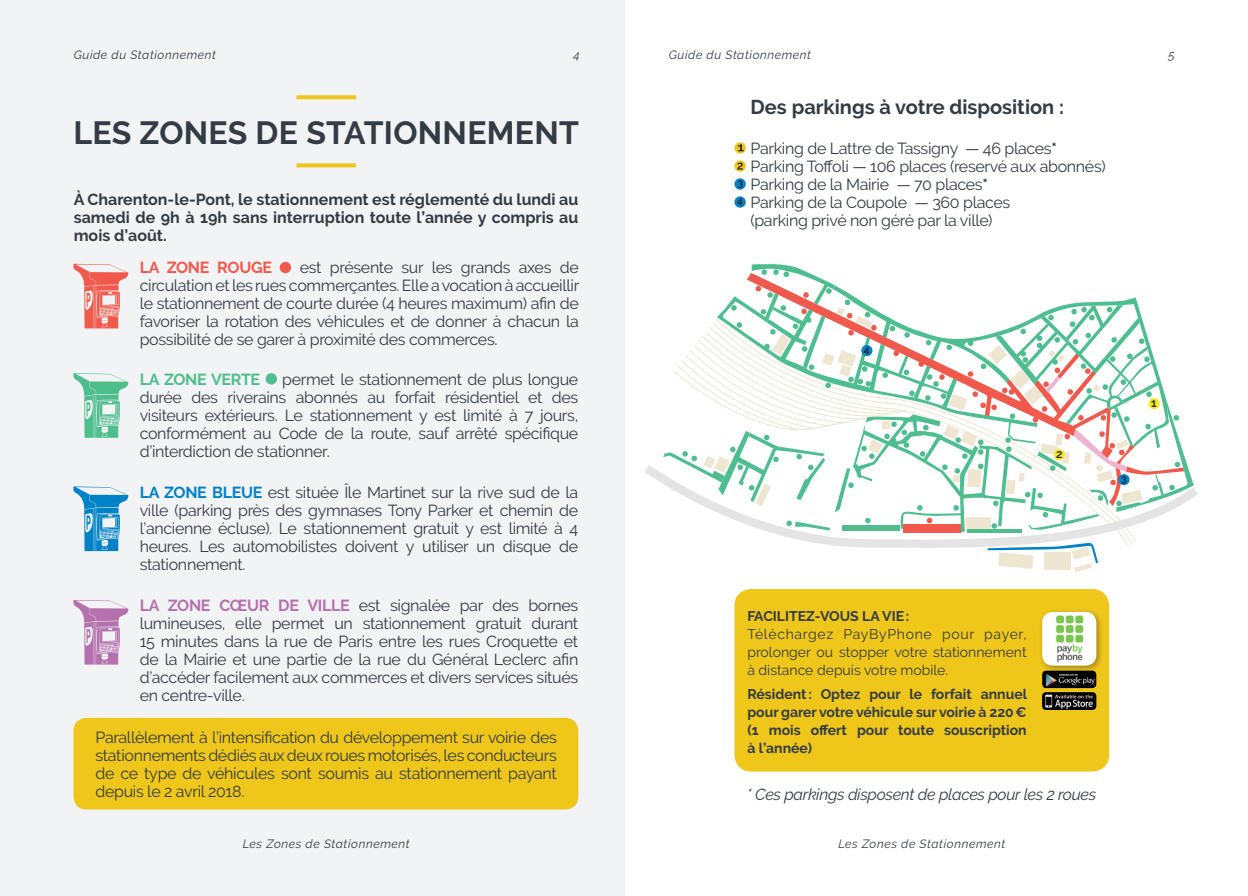
<style>
.page{position:relative;width:1248px;height:896px;background:#fff}
.page>*{position:absolute;margin:0;border:0;box-sizing:border-box;transform-origin:0 0}
.Titre{font:700 32px "Raleway";letter-spacing:.01em;color:#333b44}
.Sous_titre{font:700 20px "Raleway";color:#333b44}
.Texte{font:16px/18px "Raleway";letter-spacing:-.02em;color:#333b44;text-align:justify}
.En_tete{font:700 16px/18px "Raleway";color:#333b44;text-align:justify}
.Texte-2{font:italic 16px "Raleway";letter-spacing:-.02em;color:#333b44}
.Texte-3{font:700 16px "Raleway";letter-spacing:-.02em;color:#f0594c}
.Texte-4{font:700 16px "Raleway";letter-spacing:-.02em;color:#4fbe8f}
.t1{font:700 14px/18px "Raleway";color:#333b44;text-align:justify}
.t2{font:14px/18px "Raleway";color:#333b44;text-align:justify}
.t3{font:italic 12px "Raleway";letter-spacing:.05em;color:#333b44}
.t4{font:600 11.8px "Raleway";color:#231f20}
.t5{font:600 10.4px "Raleway";color:#231f20}
.s1{font-weight:700;color:#0082c8}
.s2{font-weight:700;color:#b571ae}
.s3{font-weight:700}
</style>
<div class="page">
<div style="left:0;top:0;width:624px;height:896px;background:#f2f3f4"></div>
<svg style="left:734px;top:142px;width:11px;height:12px"></svg>
<svg style="left:737px;top:144px;width:6px;height:7px"></svg>
<svg style="left:734px;top:160px;width:11px;height:12px"></svg>
<svg style="left:737px;top:163px;width:5px;height:7px"></svg>
<svg style="left:734px;top:178px;width:11px;height:12px"></svg>
<svg style="left:737px;top:180px;width:5px;height:8px"></svg>
<svg style="left:734px;top:196px;width:11px;height:12px"></svg>
<svg style="left:737px;top:198px;width:5px;height:7px"></svg>
<div style="left:734px;top:589px;width:375px;height:182px;background:#efc61a;border-radius:17px"></div>
<div style="left:1038px;top:608px;width:65px;height:65px;background:#231f20;opacity:.35"></div>
<div style="left:1041px;top:612px;width:55px;height:53px;background:#fff;border-radius:11px"></div>
<img style="left:1056px;top:616px;width:28px;height:46px">
<img style="left:1042px;top:692px;width:54px;height:18px">
<img style="left:1041px;top:670px;width:55px;height:18px">
<svg style="left:645px;top:465px;width:553px;height:83px"></svg>
<svg style="left:751px;top:264px;width:85px;height:22px"></svg>
<hr style="left:966px;top:530px;width:55px;height:3px;background:#4ebe91">
<svg style="left:987px;top:542px;width:110px;height:30px"></svg>
<svg style="left:783px;top:271px;width:6px;height:6px"></svg>
<svg style="left:772px;top:269px;width:7px;height:6px"></svg>
<svg style="left:761px;top:269px;width:6px;height:6px"></svg>
<svg style="left:663px;top:286px;width:531px;height:246px"></svg>
<div style="left:280px;top:262px;width:11px;height:11px;background:#f0594c;border-radius:50%"></div>
<svg style="left:73px;top:264px;width:55px;height:64px"></svg>
<svg style="left:73px;top:486px;width:55px;height:65px"></svg>
<div style="left:265px;top:373px;width:12px;height:11px;background:#4fbe8f;border-radius:50%"></div>
<svg style="left:73px;top:373px;width:55px;height:65px"></svg>
<svg style="left:73px;top:600px;width:55px;height:64px"></svg>
<div style="left:73px;top:718px;width:505px;height:91px;background:#efc61a;border-radius:13px"></div>
<svg style="left:296px;top:163px;width:60px;height:4px"></svg>
<svg style="left:296px;top:95px;width:60px;height:4px"></svg>
<p class="t3" style="left:74px;top:48px;width:144px">Guide du Stationnement</p>
<p class="t3" style="left:573px;top:48px;width:8px">4</p>
<p class="t3" style="left:668px;top:48px;width:144px">Guide du Stationnement</p>
<p class="t3" style="left:1168px;top:48px;width:8px">5</p>
<p class="Titre" style="left:74px;top:114px;width:507px">LES ZONES DE STATIONNEMENT</p>
<p class="En_tete" style="left:74px;top:191px;width:506px">À Charenton-le-Pont, le stationnement est réglementé du lundi au samedi de 9h à 19h sans interruption toute l’année y compris au mois d’août.</p>
<p class="Texte" style="left:140px;top:258px;width:441px;text-indent:160px">est présente sur les grands axes de circulation et les rues commerçantes. Elle a vocation à accueillir le stationnement de courte durée (4 heures maximum) afin de favoriser la rotation des véhicules et de donner à chacun la possibilité de se garer à proximité des commerces.</p>
<p class="Texte-3" style="left:140px;top:258px;width:134px">LA ZONE ROUGE</p>
<p class="Texte" style="left:140px;top:370px;width:440px;text-indent:143px">permet le stationnement de plus longue durée des riverains abonnés au forfait résidentiel et des visiteurs extérieurs. Le stationnement y est limité à 7 jours, conformément au Code de la route, sauf arrêté spécifique d’interdiction de stationner.</p>
<p class="Texte-4" style="left:140px;top:370px;width:122px">LA ZONE VERTE</p>
<p class="Texte" style="left:140px;top:484px;width:440px"><span class="s1">LA ZONE BLEUE</span> est située Île Martinet sur la rive sud de la ville (parking près des gymnases Tony Parker et chemin de l’ancienne écluse). Le stationnement gratuit y est limité à 4 heures. Les automobilistes doivent y utiliser un disque de stationnement.</p>
<p class="Texte" style="left:140px;top:596px;width:440px"><span class="s2">LA ZONE CŒUR DE VILLE</span> est signalée par des bornes lumineuses, elle permet un stationnement gratuit durant 15 minutes dans la rue de Paris entre les rues Croquette et de la Mairie et une partie de la rue du Général Leclerc afin d’accéder facilement aux commerces et divers services situés en centre-ville.</p>
<p class="Texte" style="left:95px;top:728px;width:463px">Parallèlement à l’intensification du développement sur voirie des stationnements dédiés aux deux roues motorisés, les conducteurs de ce type de véhicules sont soumis au stationnement payant depuis le 2 avril 2018.</p>
<p class="Sous_titre" style="left:750px;top:96px;width:315px">Des parkings à votre disposition :</p>
<p class="Texte" style="left:750px;top:139px;width:308px">Parking de Lattre de Tassigny — 46 places<span class="s3">*</span></p>
<p class="Texte" style="left:750px;top:157px;width:357px">Parking Toffoli — 106 places (reservé aux abonnés)</p>
<p class="Texte" style="left:750px;top:175px;width:239px">Parking de la Mairie — 70 places<span class="s3">*</span></p>
<p class="Texte" style="left:750px;top:193px;width:261px">Parking de la Coupole — 360 places</p>
<p class="Texte" style="left:750px;top:211px;width:243px">(parking privé non géré par la ville)</p>
<p class="t5" style="left:863px;top:343px;width:7px">4</p>
<p class="t4" style="left:1055px;top:447px;width:8px">2</p>
<p class="t1" style="left:747px;top:607px;width:163px">FACILITEZ-VOUS LA VIE:</p>
<p class="t2" style="left:747px;top:625px;width:281px">Téléchargez PayByPhone pour payer, prolonger ou stopper votre stationnement à distance depuis votre mobile.</p>
<p class="t1" style="left:747px;top:685px;width:281px">Résident: Optez pour le forfait annuel pour garer votre véhicule sur voirie à 220€ (1 mois offert pour toute souscription à l’année)</p>
<p class="Texte-2" style="left:746px;top:784px;width:351px">* Ces parkings disposent de places pour les 2 roues</p>
<p class="t3" style="left:243px;top:837px;width:168px">Les Zones de Stationnement</p>
<p class="t3" style="left:838px;top:837px;width:168px">Les Zones de Stationnement</p>
<p class="t5" style="left:1120px;top:472px;width:7px">3</p>
<p class="t4" style="left:1151px;top:396px;width:7px">1</p>
</div>
